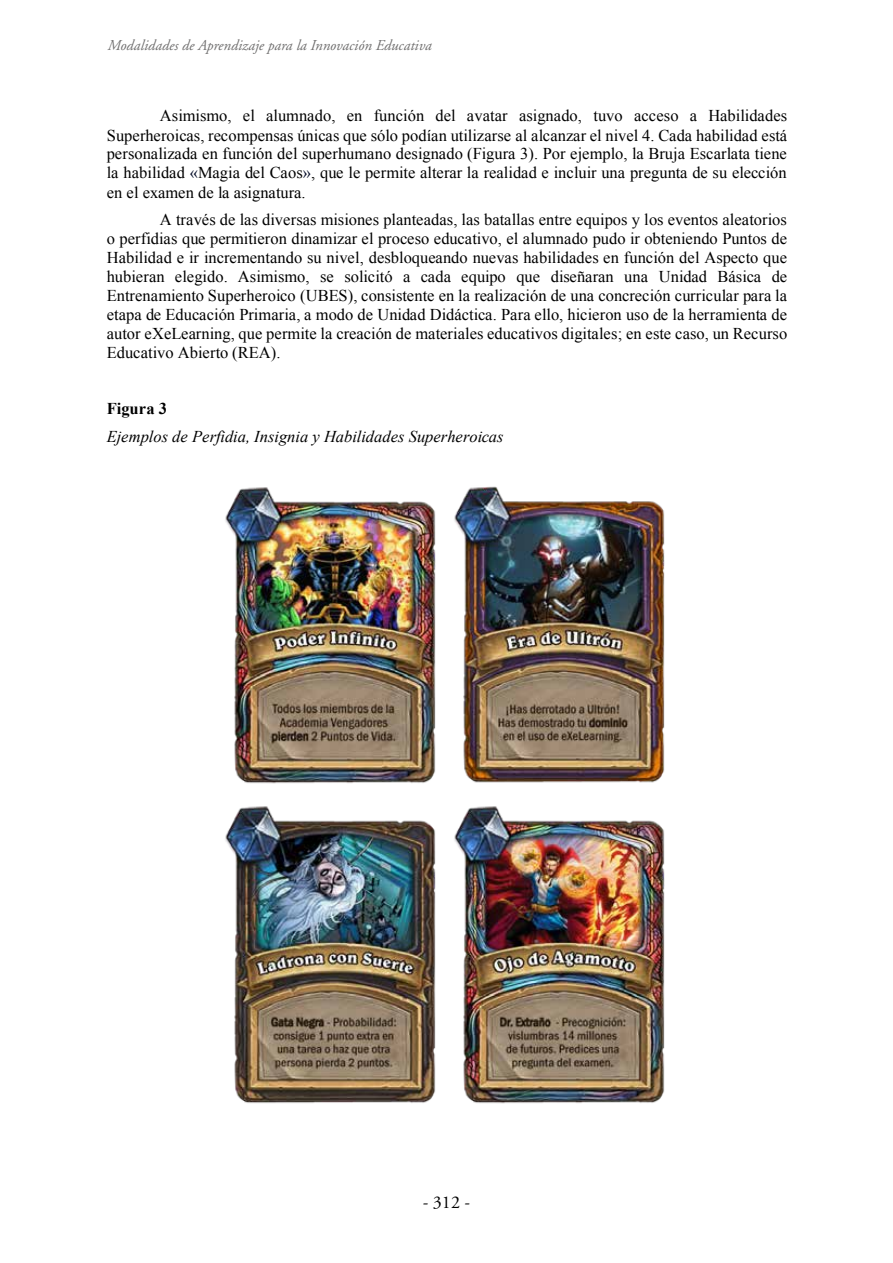
<style>
.page{position:relative;width:893px;height:1263px;background:#fff}
.page>*{position:absolute;margin:0;border:0;box-sizing:border-box;transform-origin:0 0}
.t1{font:18px "Adobe Garamond Pro";color:#000}
.t2{font:16.5px/19px "Times New Roman";color:#000;text-align:justify}
.t3{font:italic 16.5px "Times New Roman";color:#000}
.t4{font:700 16.5px "Times New Roman";color:#000}
.t5{font:italic 15px "Adobe Garamond";color:#706f6f}
.s1{color:#040c28}
.s2{font-family:"Minion Pro"}
</style>
<div class="page">
<img style="left:225px;top:486px;width:440px;height:298px">
<img style="left:225px;top:806px;width:440px;height:298px">
<p class="t5" style="left:108px;top:38px;width:326px">Modalidades de Aprendizaje para la Innovación Educativa</p>
<p class="t2" style="left:107px;top:106px;width:682px;text-indent:53px">Asimismo, el alumnado, en función del avatar asignado, tuvo acceso a Habilidades Superheroicas, recompensas únicas que sólo podían utilizarse al alcanzar el nivel 4. Cada habilidad está personalizada en función del superhumano designado (Figura 3). Por ejemplo, la Bruja Escarlata tiene la habilidad <span class="s1">«</span>Magia del Caos<span class="s1">»</span>, que le permite alterar la realidad e incluir una pregunta de su elección en el examen de la asignatura.</p>
<p class="t2" style="left:107px;top:210px;width:682px;text-indent:53px">A través de las diversas misiones planteadas, las batallas entre equipos y los eventos aleatorios o perfidias que permitieron dinamizar el proceso educativo, el alumnado pudo ir obteniendo Puntos de Habilidad e ir incrementando su nivel, desbloqueando nuevas habilidades en función del Aspecto que hubieran elegido. Asimismo, se solicitó a cada equipo que diseñaran una Unidad Básica de Entrenamiento Superheroico (UBES), consistente en la realización de una concreción curricular para la etapa de Educación Primaria, a modo de Unidad Didáctica. Para ello, hicieron uso de la herramienta de autor eXeLearning, que permite la creación de materiales educativos digitales; en este caso, un Recurso Educativo Abierto (REA).</p>
<p class="t4" style="left:107px;top:397px;width:62px">Figura 3</p>
<p class="t3" style="left:107px;top:425px;width:398px">Ejemplos de Perfidia, Insignia y Habilidades Superheroicas</p>
<p class="t1" style="left:422px;top:1191px;width:49px"><span class="s2">-</span> 312 <span class="s2">-</span></p>
</div>
